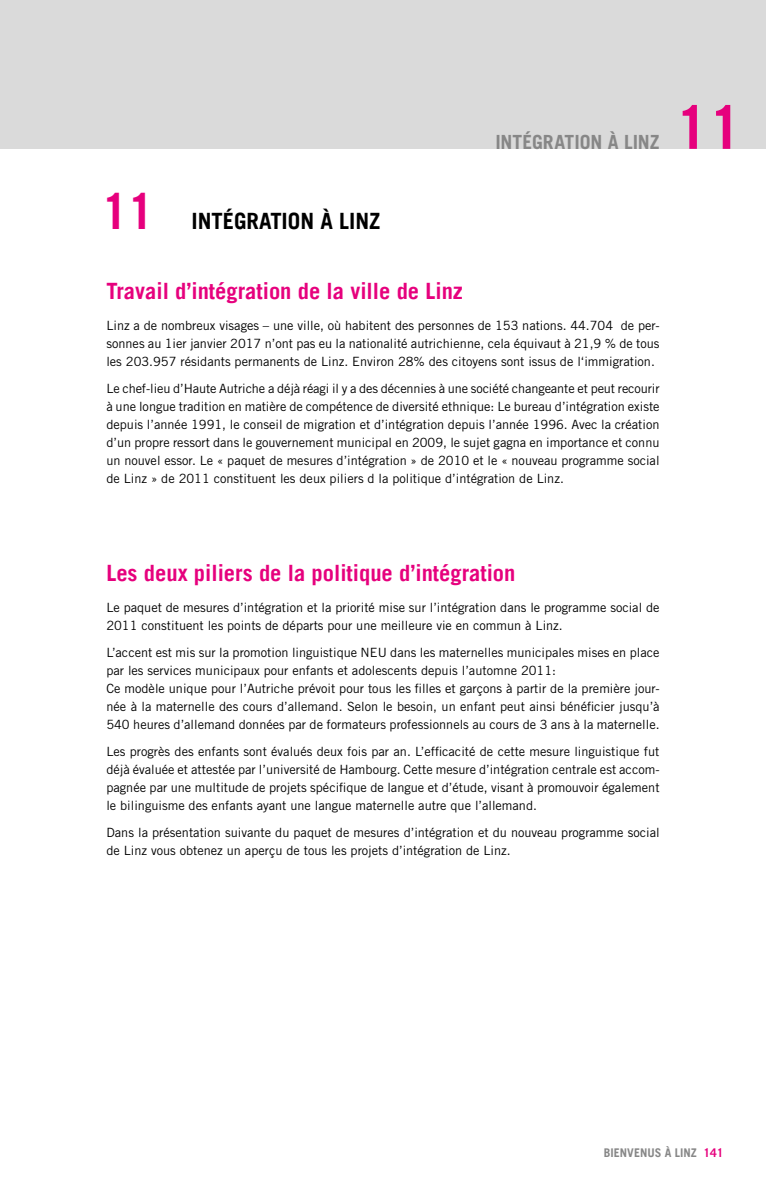
<style>
.page{position:relative;width:766px;height:1191px;background:#fff}
.page>*{position:absolute;margin:0;border:0;box-sizing:border-box;transform-origin:0 0}
.t1{font:700 60px "Trade Gothic";color:#e6007d}
.t2{font:700 22.5px "Trade Gothic";color:#e6007d}
.t3{font:700 22.5px "Trade Gothic";color:#000}
.t4{font:700 19.5px "Trade Gothic LT Std";letter-spacing:-.005em;color:#878787}
.t5{font:12.75px/18px "Trade Gothic LT Std";color:#000;text-align:justify}
.t6{font:700 12px "Trade Gothic";color:#878787}
.s1{font-family:"Trade Gothic LT Std";font-size:49.5px;color:#e6007d}
.s2{color:#e6007d}
</style>
<div class="page">
<div style="left:0;top:0;width:765px;height:149px;background:#dadada"></div>
<h2 class="t3" style="left:101px;top:207px;width:281px"><span class="s1">11</span> INTÉGRATION À LINZ</h2>
<h3 class="t4" style="left:495px;top:130px;width:165px">INTÉGRATION À LINZ</h3>
<h2 class="t2" style="left:106px;top:277px;width:358px">Travail d’intégration de la ville de Linz</h2>
<p class="t5" style="left:106px;top:316px;width:554px">Linz a de nombreux visages – une ville, où habitent des personnes de 153 nations. 44.704 de per&shy;sonnes au 1ier janvier 2017 n’ont pas eu la nationalité autrichienne, cela équivaut à 21,9 % de tous les 203.957 résidants permanents de Linz. Environ 28% des citoyens sont issus de l‘immigration.</p>
<p class="t5" style="left:106px;top:379px;width:554px">Le chef-lieu d’Haute Autriche a déjà réagi il y a des décennies à une société changeante et peut recourir à une longue tradition en matière de compétence de diversité ethnique: Le bureau d’intégration existe depuis l’année 1991, le conseil de migration et d’intégration depuis l’année 1996. Avec la création d’un propre ressort dans le gouvernement municipal en 2009, le sujet gagna en importance et connu un nouvel essor. Le « paquet de mesures d’intégration » de 2010 et le « nouveau programme social de Linz » de 2011 constituent les deux piliers d la politique d’intégration de Linz.</p>
<h1 class="t1" style="left:675px;top:91px;width:68px">11</h1>
<h2 class="t2" style="left:106px;top:559px;width:410px">Les deux piliers de la politique d’intégration</h2>
<p class="t5" style="left:106px;top:598px;width:554px">Le paquet de mesures d’intégration et la priorité mise sur l’intégration dans le programme social de<br>2011 constituent les points de départs pour une meilleure vie en commun à Linz.</p>
<p class="t5" style="left:106px;top:643px;width:554px;text-align:left">L’accent est mis sur la promotion linguistique NEU dans les maternelles municipales mises en place par les services municipaux pour enfants et adolescents depuis l’automne 2011:<br>Ce modèle unique pour l’Autriche prévoit pour tous les filles et garçons à partir de la première jour&shy;née à la maternelle des cours d’allemand. Selon le besoin, un enfant peut ainsi bénéficier jusqu’à 540 heures d’allemand données par de formateurs professionnels au cours de 3 ans à la maternelle.</p>
<p class="t5" style="left:106px;top:742px;width:554px">Les progrès des enfants sont évalués deux fois par an. L’efficacité de cette mesure linguistique fut déjà évaluée et attestée par l’université de Hambourg. Cette mesure d’intégration centrale est accom&shy;pagnée par une multitude de projets spécifique de langue et d’étude, visant à promouvoir également le bilinguisme des enfants ayant une langue maternelle autre que l’allemand.</p>
<p class="t5" style="left:106px;top:823px;width:554px">Dans la présentation suivante du paquet de mesures d’intégration et du nouveau programme social de Linz vous obtenez un aperçu de tous les projets d’intégration de Linz.</p>
<p class="t6" style="left:603px;top:1145px;width:121px">BIENVENUS À LINZ <span class="s2">141</span></p>
</div>
